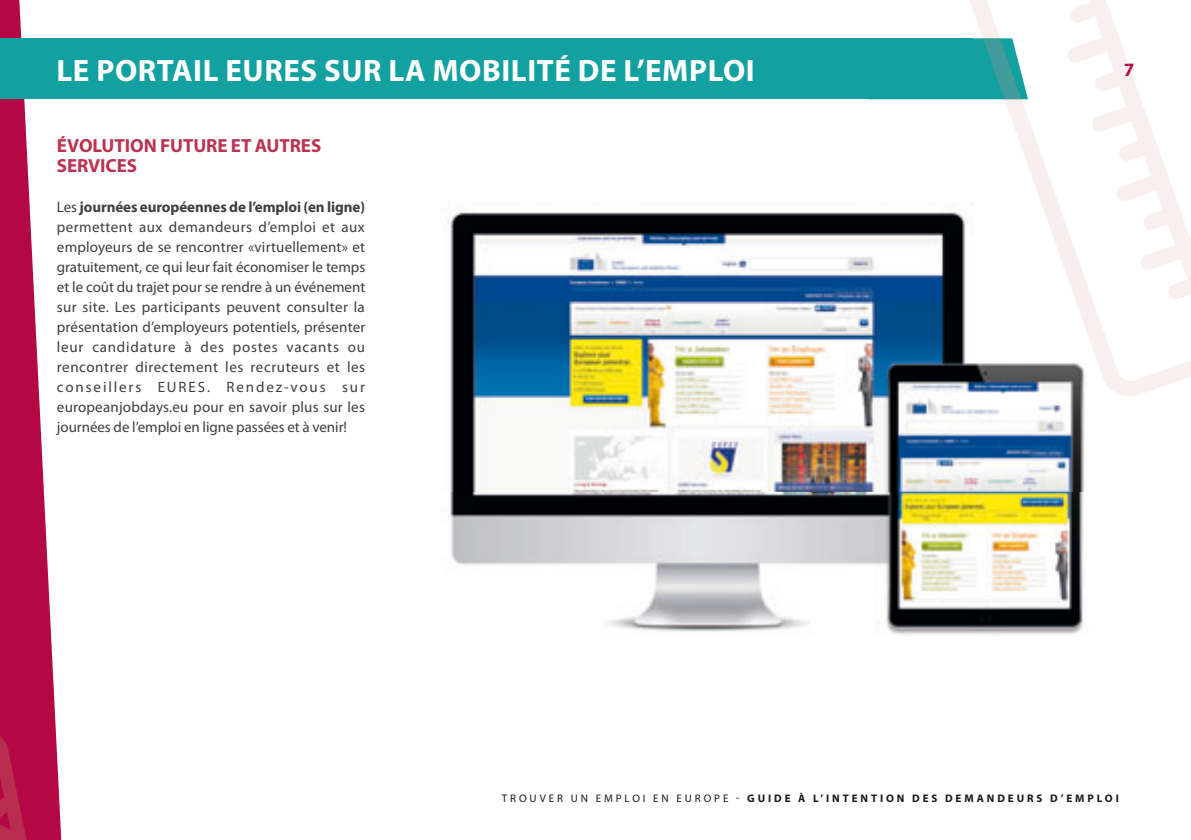
<style>
.page{position:relative;width:1191px;height:840px;background:#fff}
.page>*{position:absolute;margin:0;border:0;box-sizing:border-box;transform-origin:0 0}
.t1{font:700 31px "Myriad Pro";letter-spacing:.02em;color:#fff}
.t2{font:700 19px/20px "Myriad Pro";letter-spacing:-.005em;color:#ba3352}
.t3{font:700 19px "Myriad Pro";color:#b30845}
.t4{font:15px/20px "Myriad Pro";letter-spacing:-.005em;color:#3e3e40;text-align:justify}
.t5{font:700 11px "Myriad Pro";letter-spacing:.265em;color:#1a171c}
.s1{font-weight:700}
.s2{font-weight:400}
</style>
<div class="page">
<svg style="left:17px;top:1px;width:45px;height:838px;fill:#b30845"></svg>
<div style="left:0;top:1px;width:17px;height:838px;background:#b30845"></div>
<div style="left:0;top:38px;width:972px;height:61px;background:#13a0a1"></div>
<svg style="left:968px;top:1px;width:223px;height:395px"></svg>
<svg style="left:968px;top:38px;width:60px;height:61px"></svg>
<svg style="left:1066px;top:1px;width:125px;height:298px"></svg>
<img style="left:445px;top:139px;width:646px;height:496px">
<img style="left:1018px;top:139px;width:73px;height:206px">
<svg style="left:0;top:733px;width:27px;height:106px"></svg>
<h1 class="t1" style="left:56px;top:59px;width:700px">LE PORTAIL EURES SUR LA MOBILITÉ DE L’EMPLOI</h1>
<p class="t3" style="left:1123px;top:62px;width:12px">7</p>
<p class="t2" style="left:57px;top:137px;width:266px">ÉVOLUTION FUTURE ET AUTRES<br>SERVICES</p>
<p class="t4" style="left:57px;top:198px;width:310px">Les <span class="s1">journées européennes de l’emploi (en ligne) </span>permettent aux demandeurs d’emploi et aux employeurs de se rencontrer «virtuellement» et gratuitement, ce qui leur fait économiser le temps et le coût du trajet pour se rendre à un événement sur site. Les participants peuvent consulter la présentation d’employeurs potentiels, présenter leur candidature à des postes vacants ou rencontrer directement les recruteurs et les conseillers EURES. Rendez-vous sur europeanjobdays.eu pour en savoir plus sur les journées de l’emploi en ligne passées et à venir!</p>
<p class="t5" style="left:502px;top:793px;width:618px"><span class="s2">TROUVER UN EMPLOI EN EUROPE -</span> GUIDE À L’INTENTION DES DEMANDEURS D’EMPLOI</p>
</div>
